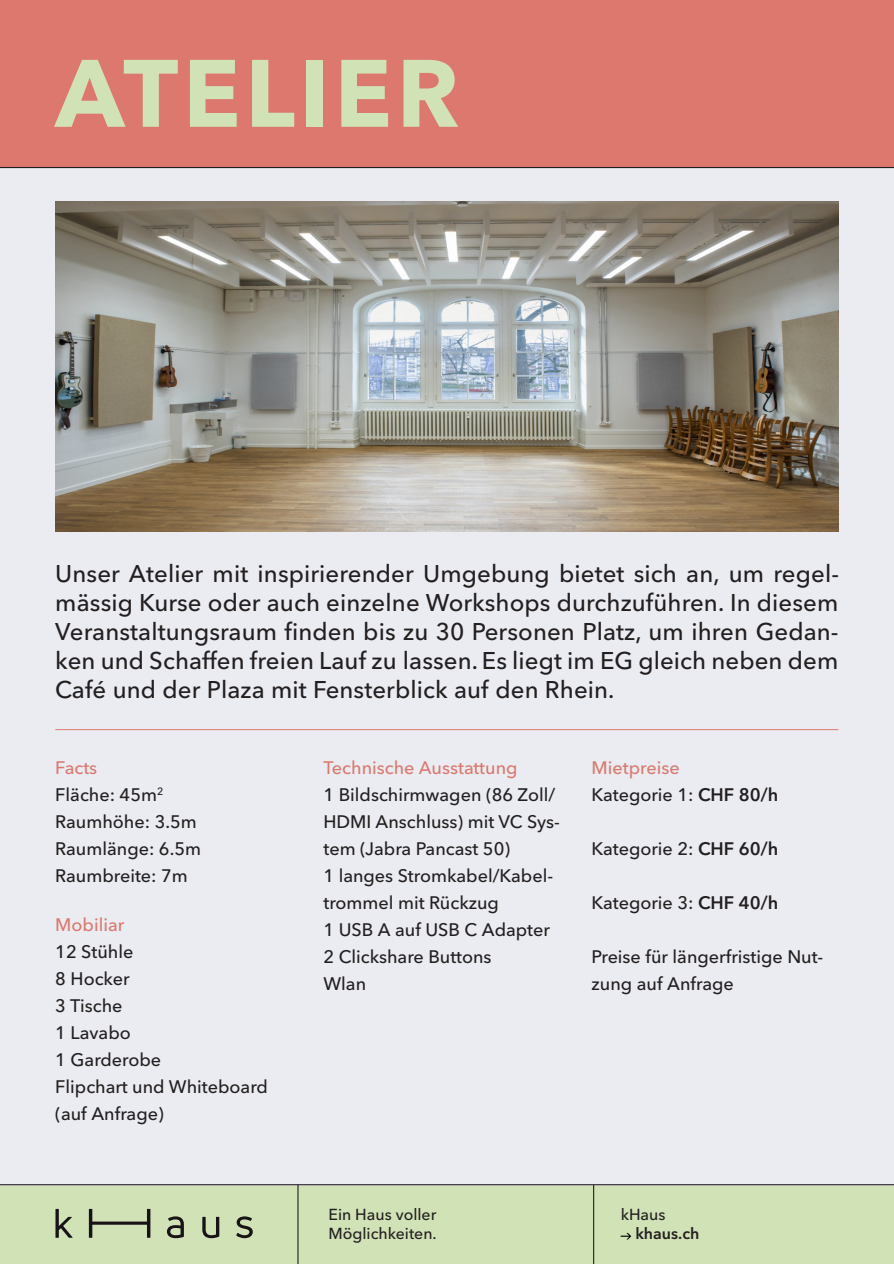
<style>
.page{position:relative;width:894px;height:1264px;background:#fff}
.page>*{position:absolute;margin:0;border:0;box-sizing:border-box;transform-origin:0 0}
.t1{font:700 94.5px "Avenir Next LT Pro";letter-spacing:.05em;color:#d1e2b6}
.t2{font:500 24px/28.8px "Avenir Next LT Pro";letter-spacing:.005em;color:#231f20;text-align:justify}
.t3{font:500 18px/27px "Avenir Next LT Pro";color:#231f20}
.t4{font:500 18px "Avenir Next LT Pro";color:#dc786e}
.t5{font:500 15.9px/19px "Avenir Next LT Pro";color:#231f20}
.t6{font:600 15.9px "Avenir Next LT Pro";color:#231f20}
.s1{color:#dc786e}
.s2{font-weight:600}
</style>
<div class="page">
<div style="left:0;top:154px;width:893px;height:1037px;background:#eaecf2"></div>
<div style="left:0;top:1185px;width:893px;height:78px;background:#d1e2b6"></div>
<hr style="left:0;top:1183px;width:893px;height:1px;background:#231f20">
<svg style="left:620px;top:1232px;width:11px;height:7px"></svg>
<hr style="left:297px;top:1184px;width:1px;height:79px;background:#231f20">
<hr style="left:593px;top:1184px;width:1px;height:79px;background:#231f20">
<svg style="left:89px;top:1208px;width:61px;height:29px"></svg>
<svg style="left:55px;top:1208px;width:18px;height:29px"></svg>
<svg style="left:167px;top:1216px;width:17px;height:21px"></svg>
<svg style="left:202px;top:1216px;width:17px;height:21px"></svg>
<svg style="left:236px;top:1216px;width:17px;height:21px"></svg>
<hr style="left:55px;top:729px;width:783px;height:1px;background:#dc786e">
<div style="left:0;top:0;width:893px;height:168px;background:#dc786e"></div>
<hr style="left:0;top:167px;width:893px;height:1px;background:#231f20">
<img style="left:56px;top:201px;width:782px;height:330px">
<h1 class="t1" style="left:55px;top:55px;width:405px">ATELIER</h1>
<p class="t2" style="left:55px;top:561px;width:784px">Unser Atelier mit inspirierender Umgebung bietet sich an, um regel&shy;mässig Kurse oder auch einzelne Workshops durchzuführen. In diesem Veranstaltungsraum finden bis zu 30 Personen Platz, um ihren Gedan&shy;ken und Schaffen freien Lauf zu lassen. Es liegt im EG gleich neben dem Café und der Plaza mit Fensterblick auf den Rhein.</p>
<p class="t3" style="left:55px;top:756px;width:147px"><span class="s1">Facts<br></span>Fläche: 45m<sup>2<br></sup>Raumhöhe: 3.5m<br>Raumlänge: 6.5m<br>Raumbreite: 7m</p>
<p class="t4" style="left:55px;top:917px;width:70px">Mobiliar</p>
<p class="t3" style="left:55px;top:939px;width:214px">12 Stühle<br>8 Hocker<br>3 Tische<br>1 Lavabo<br>1 Garderobe<br>Flipchart und Whiteboard (auf Anfrage)</p>
<p class="t4" style="left:323px;top:760px;width:195px">Technische Ausstattung</p>
<p class="t3" style="left:323px;top:783px;width:238px">1 Bildschirmwagen (86 Zoll/<br>HDMI Anschluss) mit VC Sys&shy;tem (Jabra Pancast 50)<br>1 langes Stromkabel/Kabel&shy;trommel mit Rückzug<br>1 USB A auf USB C Adapter<br>2 Clickshare Buttons<br>Wlan</p>
<p class="t3" style="left:591px;top:756px;width:188px"><span class="s1">Mietpreise<br></span>Kategorie 1: <span class="s2">CHF 80/h</span></p>
<p class="t3" style="left:591px;top:837px;width:188px">Kategorie 2: <span class="s2">CHF 60/h</span></p>
<p class="t3" style="left:591px;top:891px;width:188px">Kategorie 3: <span class="s2">CHF 40/h</span></p>
<p class="t3" style="left:591px;top:945px;width:233px">Preise für längerfristige Nut&shy;zung auf Anfrage</p>
<p class="t5" style="left:328px;top:1206px;width:110px">Ein Haus voller<br>Möglichkeiten.</p>
<p class="t5" style="left:620px;top:1206px;width:46px">kHaus</p>
<p class="t6" style="left:635px;top:1227px;width:65px">khaus.ch</p>
</div>
